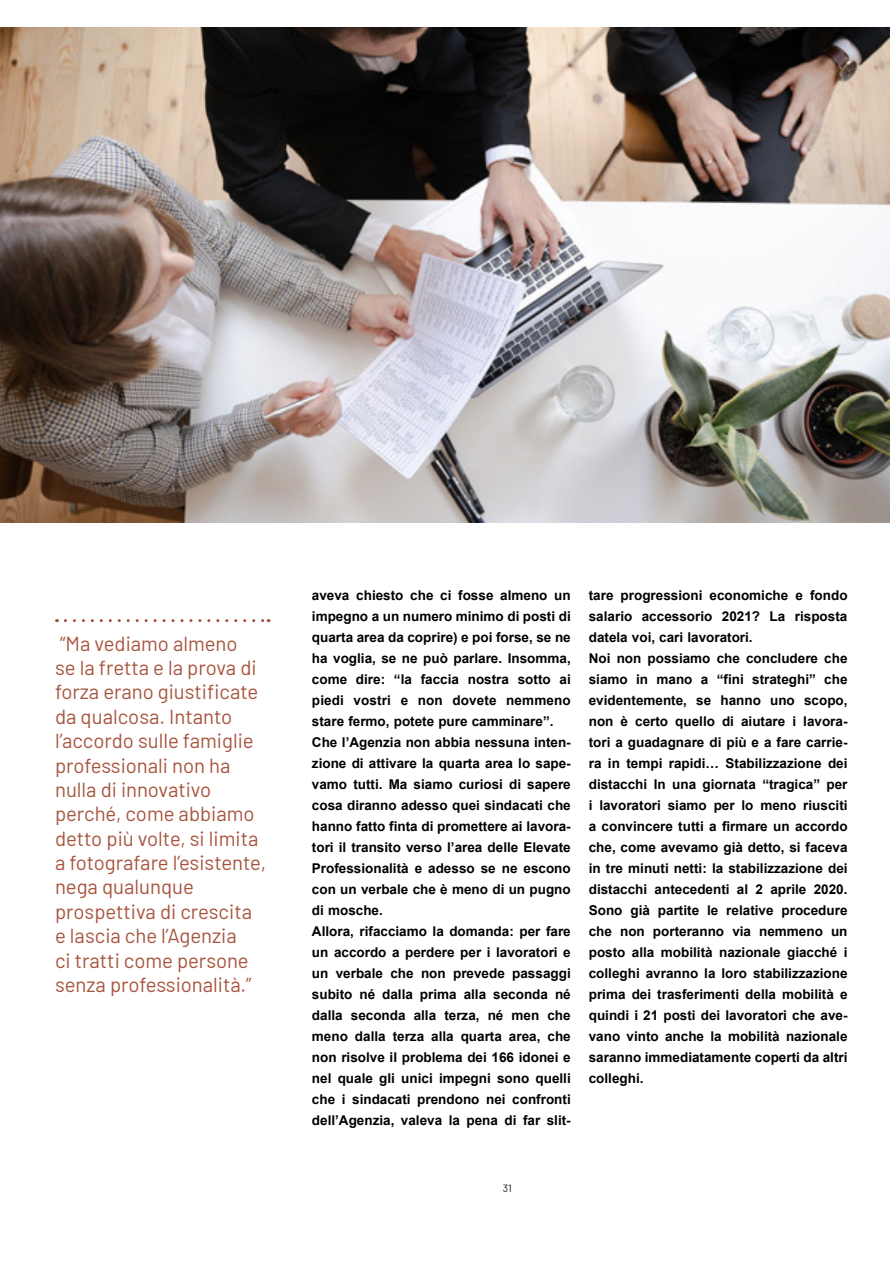
<style>
.page{position:relative;width:893px;height:1263px;background:#fff}
.page>*{position:absolute;margin:0;border:0;box-sizing:border-box;transform-origin:0 0}
.Citazione_fuori_dal{font:20.25px/24.5px "Barlow";color:#a7553f}
.Body_paragraph{font:700 13.5px/21px "Arial";color:#000;text-align:justify}
.t1{font:10.5px "Barlow";color:#231f20}
</style>
<div class="page">
<img style="left:0;top:27px;width:889px;height:495px">
<svg style="left:65px;top:619px;width:204px;height:3px"></svg>
<p class="Citazione_fuori_dal" style="left:55px;top:629px;width:213px">“Ma vediamo almeno<br>se la fretta e la prova di forza erano giustificate da qualcosa. Intanto l’accordo sulle famiglie professionali non ha nulla di innovativo perché, come abbiamo detto più volte, si limita a fotografare l’esistente, nega qualunque prospettiva di crescita e lascia che l’Agenzia<br>ci tratti come persone senza professionalità.”</p>
<p class="Body_paragraph" style="left:312px;top:585px;width:260px">aveva chiesto che ci fosse almeno un impegno a un numero minimo di posti di quarta area da coprire) e poi forse, se ne ha voglia, se ne può parlare. Insomma, come dire: “la faccia nostra sotto ai piedi vostri e non dovete nemmeno stare fermo, potete pure camminare”.</p>
<p class="Body_paragraph" style="left:312px;top:732px;width:260px">Che l’Agenzia non abbia nessuna inten&shy;zione di attivare la quarta area lo sape&shy;vamo tutti. Ma siamo curiosi di sapere cosa diranno adesso quei sindacati che hanno fatto finta di promettere ai lavora&shy;tori il transito verso l’area delle Elevate Professionalità e adesso se ne escono con un verbale che è meno di un pugno di mosche.</p>
<p class="Body_paragraph" style="left:312px;top:921px;width:260px">Allora, rifacciamo la domanda: per fare un accordo a perdere per i lavoratori e un verbale che non prevede passaggi subito né dalla prima alla seconda né dalla seconda alla terza, né men che meno dalla terza alla quarta area, che non risolve il problema dei 166 idonei e nel quale gli unici impegni sono quelli che i sindacati prendono nei confronti dell’Agenzia, valeva la pena di far slit-</p>
<p class="Body_paragraph" style="left:589px;top:585px;width:260px">tare progressioni economiche e fondo salario accessorio 2021? La risposta datela voi, cari lavoratori.</p>
<p class="Body_paragraph" style="left:589px;top:648px;width:260px">Noi non possiamo che concludere che siamo in mano a “fini strateghi” che evidentemente, se hanno uno scopo, non è certo quello di aiutare i lavora&shy;tori a guadagnare di più e a fare carrie&shy;ra in tempi rapidi… Stabilizzazione dei distacchi In una giornata “tragica” per i lavoratori siamo per lo meno riusciti a convincere tutti a firmare un accordo che, come avevamo già detto, si faceva in tre minuti netti: la stabilizzazione dei distacchi antecedenti al 2 aprile 2020.<br>Sono già partite le relative procedure che non porteranno via nemmeno un posto alla mobilità nazionale giacché i colleghi avranno la loro stabilizzazione prima dei trasferimenti della mobilità e quindi i 21 posti dei lavoratori che ave&shy;vano vinto anche la mobilità nazionale saranno immediatamente coperti da altri colleghi.</p>
<p class="t1" style="left:503px;top:1180px;width:11px">31</p>
</div>
